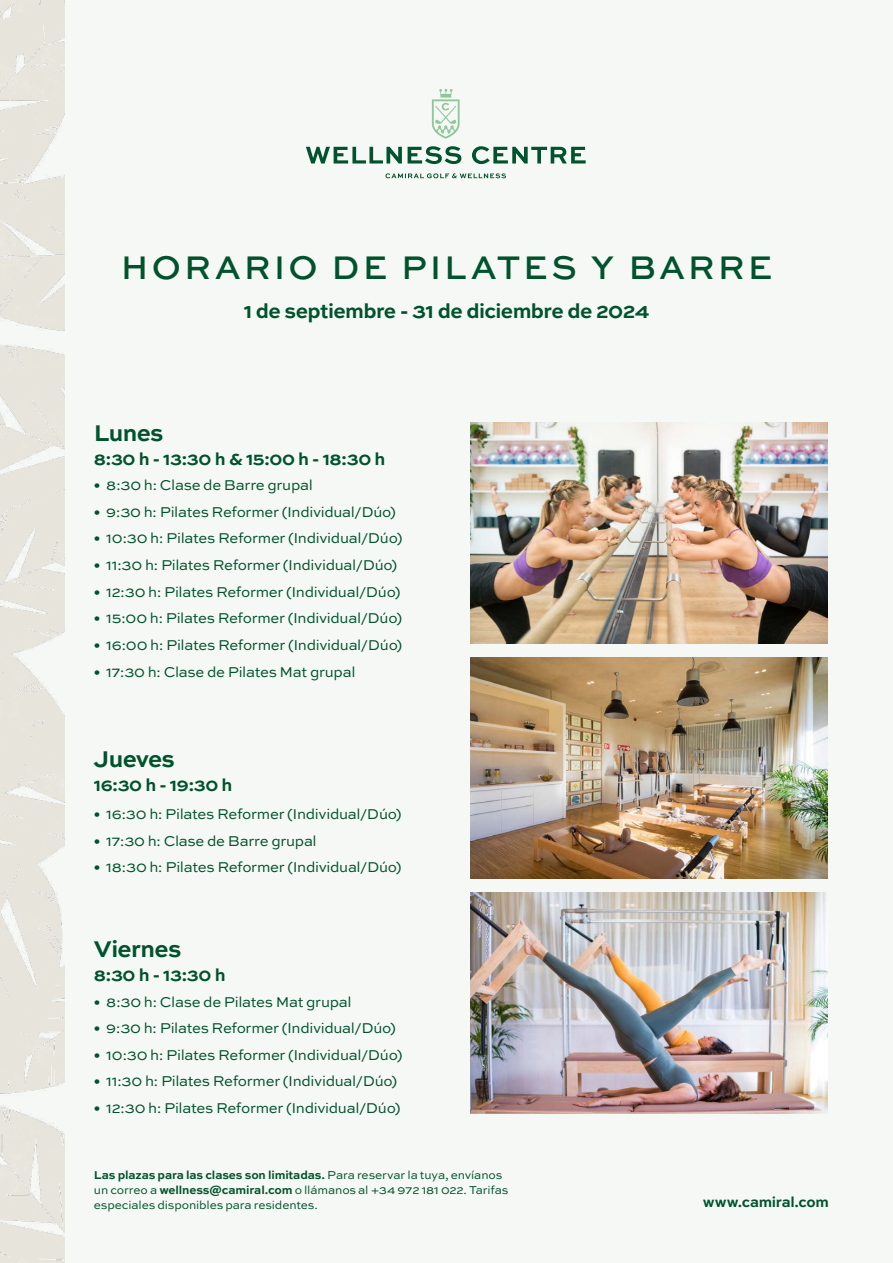
<style>
.page{position:relative;width:893px;height:1263px;background:#f6f8f5}
.page>*{position:absolute;margin:0;border:0;box-sizing:border-box;transform-origin:0 0}
.t1{font:500 34.5px "Sweet Sans Pro";letter-spacing:.085em;color:#00532c}
.t2{font:700 24px "Sweet Sans Pro";letter-spacing:-.03em;color:#00532c}
.t3{font:700 21px "Sweet Sans Pro";letter-spacing:-.03em;color:#00532c}
.t4{font:700 18px "Sweet Sans Pro";letter-spacing:-.025em;color:#00532c}
.t5{font:15px "Sweet Sans Pro";letter-spacing:-.02em;color:#00532c}
.t6{font:700 15px "Sweet Sans Pro";letter-spacing:-.02em;color:#00532c}
.t7{font:12px/15px "Sweet Sans Pro";letter-spacing:-.015em;color:#00532c}
.s1{font-weight:700}
</style>
<div class="page">
<img style="left:470px;top:422px;width:357px;height:221px">
<img style="left:470px;top:892px;width:357px;height:221px">
<svg style="left:432px;top:89px;width:28px;height:50px"></svg>
<svg style="left:385px;top:173px;width:121px;height:5px"></svg>
<svg style="left:306px;top:147px;width:96px;height:16px"></svg>
<svg style="left:408px;top:146px;width:53px;height:18px"></svg>
<svg style="left:472px;top:146px;width:114px;height:18px"></svg>
<img style="left:0;top:0;width:65px;height:1263px">
<img style="left:470px;top:657px;width:357px;height:221px">
<h1 class="t1" style="left:121px;top:242px;width:653px">HORARIO DE PILATES Y BARRE</h1>
<h3 class="t3" style="left:244px;top:295px;width:407px">1 de septiembre - 31 de diciembre de 2024</h3>
<h2 class="t2" style="left:94px;top:415px;width:71px">Lunes</h2>
<p class="t4" style="left:94px;top:445px;width:293px">8:30 h - 13:30 h &amp; 15:00 h - 18:30 h</p>
<p class="t5" style="left:94px;top:474px;width:221px">• 8:30 h: Clase de Barre grupal</p>
<p class="t5" style="left:94px;top:501px;width:304px">• 9:30 h: Pilates Reformer (Individual/Dúo)</p>
<p class="t5" style="left:94px;top:528px;width:310px">• 10:30 h: Pilates Reformer (Individual/Dúo)</p>
<p class="t5" style="left:94px;top:554px;width:305px">• 11:30 h: Pilates Reformer (Individual/Dúo)</p>
<p class="t5" style="left:94px;top:581px;width:308px">• 12:30 h: Pilates Reformer (Individual/Dúo)</p>
<p class="t5" style="left:94px;top:607px;width:310px">• 15:00 h: Pilates Reformer (Individual/Dúo)</p>
<p class="t5" style="left:94px;top:634px;width:310px">• 16:00 h: Pilates Reformer (Individual/Dúo)</p>
<p class="t5" style="left:94px;top:661px;width:263px">• 17:30 h: Clase de Pilates Mat grupal</p>
<h2 class="t2" style="left:94px;top:740px;width:83px">Jueves</h2>
<p class="t4" style="left:94px;top:771px;width:140px">16:30 h - 19:30 h</p>
<p class="t5" style="left:94px;top:803px;width:309px">• 16:30 h: Pilates Reformer (Individual/Dúo)</p>
<p class="t5" style="left:94px;top:830px;width:224px">• 17:30 h: Clase de Barre grupal</p>
<p class="t5" style="left:94px;top:856px;width:309px">• 18:30 h: Pilates Reformer (Individual/Dúo)</p>
<h2 class="t2" style="left:94px;top:931px;width:89px">Viernes</h2>
<p class="t4" style="left:94px;top:961px;width:133px">8:30 h - 13:30 h</p>
<p class="t5" style="left:94px;top:991px;width:259px">• 8:30 h: Clase de Pilates Mat grupal</p>
<p class="t5" style="left:94px;top:1017px;width:304px">• 9:30 h: Pilates Reformer (Individual/Dúo)</p>
<p class="t5" style="left:94px;top:1044px;width:310px">• 10:30 h: Pilates Reformer (Individual/Dúo)</p>
<p class="t5" style="left:94px;top:1070px;width:305px">• 11:30 h: Pilates Reformer (Individual/Dúo)</p>
<p class="t5" style="left:94px;top:1097px;width:308px">• 12:30 h: Pilates Reformer (Individual/Dúo)</p>
<p class="t7" style="left:94px;top:1167px;width:416px"><span class="s1">Las plazas para las clases son limitadas.</span> Para reservar la tuya, envíanos un correo a <span class="s1">wellness@camiral.com</span> o llámanos al +34 972 181 022. Tarifas especiales disponibles para residentes.</p>
<p class="t6" style="left:703px;top:1191px;width:128px">www.camiral.com</p>
</div>
